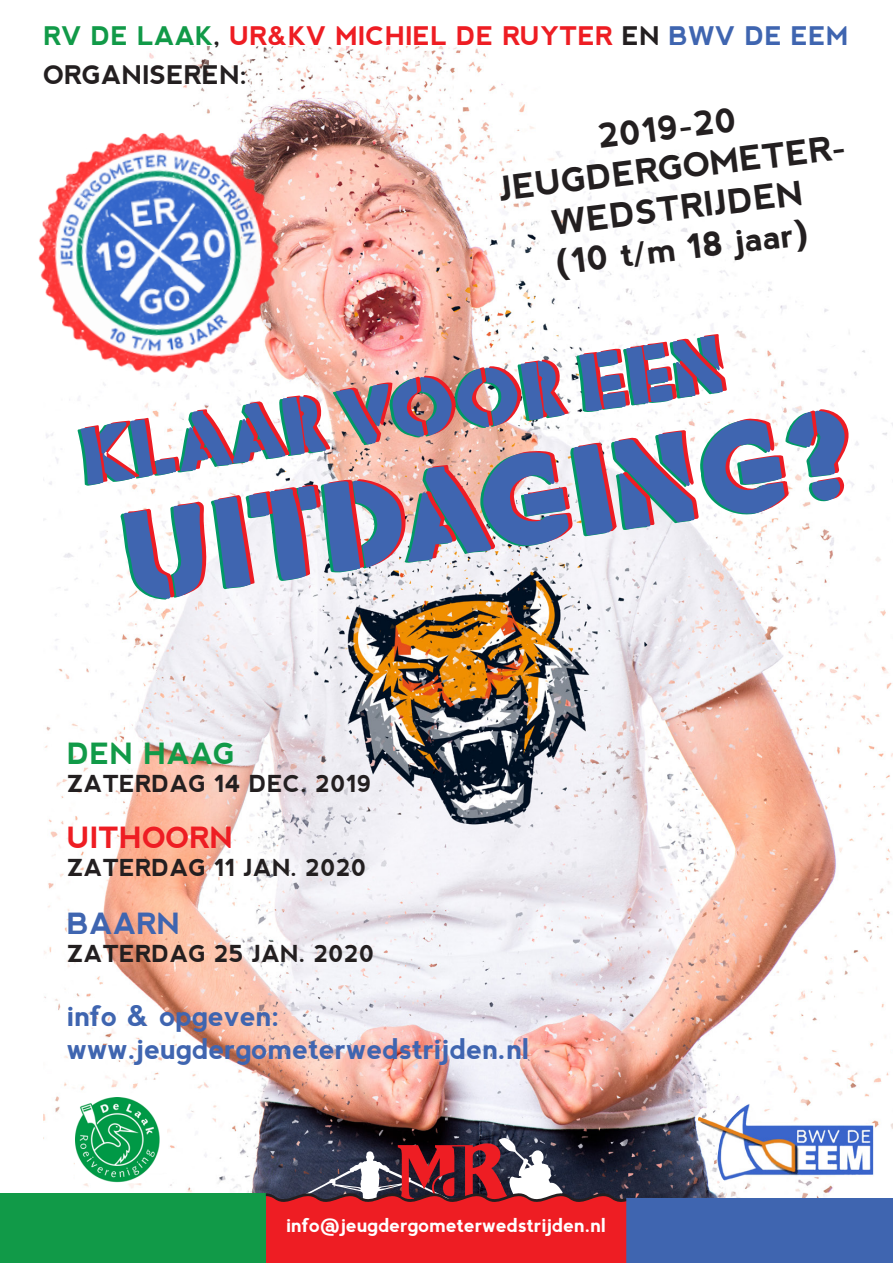
<style>
.page{position:relative;width:893px;height:1263px;background:#fff}
.page>*{position:absolute;margin:0;border:0;box-sizing:border-box;transform-origin:0 0}
.t1{font:700 33.6px "nevis";color:#231f20}
.t2{font:700 29.25px "nevis";color:#ee1d23}
.t3{font:700 29.25px "nevis";color:#119a48}
.t4{font:700 29.25px "nevis";color:#3f65b0}
.t5{font:700 28.5px "nevis";color:#3f65b0}
.t6{font:700 25.65px/38.4px "nevis";color:#ee1d23}
.t7{font:700 23.4px "nevis";color:#231f20}
.t8{font:700 19.2px "nevis";color:#fff}
.s1{color:#119a48}
.s2{color:#231f20}
.s3{color:#3f65b0}
</style>
<div class="page">
<img style="left:43px;top:47px;width:850px;height:1151px">
<img style="left:76px;top:1098px;width:90px;height:84px">
<div style="left:626px;top:1198px;width:267px;height:65px;background:#3f65b0"></div>
<div style="left:0;top:1193px;width:267px;height:70px;background:#119a48"></div>
<svg style="left:266px;top:1134px;width:360px;height:129px;background:#a22e38"></svg>
<img style="left:698px;top:1101px;width:178px;height:81px">
<svg style="left:81px;top:335px;width:642px;height:150px"></svg>
<svg style="left:124px;top:411px;width:722px;height:188px"></svg>
<img style="left:38px;top:96px;width:276px;height:315px">
<p class="t6" style="left:43px;top:17px;width:807px"><span class="s1">RV DE LAAK</span><span class="s2">,</span> UR&amp;KV MICHIEL DE RUYTER <span class="s2">EN</span> <span class="s3">BWV DE EEM<br></span><span class="s2">ORGANISEREN:</span></p>
<p class="t1" style="left:596px;top:117px;width:142px;rotate:-7deg">2019-20</p>
<p class="t1" style="left:497px;top:170px;width:354px;rotate:-7deg">JEUGDERGOMETER-</p>
<p class="t1" style="left:550px;top:204px;width:255px;rotate:-7deg">WEDSTRIJDEN</p>
<p class="t1" style="left:554px;top:244px;width:257px;rotate:-7deg">(10 t/m 18 jaar)</p>
<p class="t3" style="left:67px;top:737px;width:170px">DEN HAAG</p>
<p class="t7" style="left:67px;top:771px;width:306px">ZATERDAG 14 DEC. 2019</p>
<p class="t2" style="left:67px;top:820px;width:168px">UITHOORN</p>
<p class="t7" style="left:67px;top:854px;width:301px">ZATERDAG 11 JAN. 2020</p>
<p class="t4" style="left:67px;top:907px;width:115px">BAARN</p>
<p class="t7" style="left:67px;top:941px;width:309px">ZATERDAG 25 JAN. 2020</p>
<p class="t5" style="left:67px;top:999px;width:214px">info &amp; opgeven:</p>
<p class="t5" style="left:67px;top:1032px;width:465px">www.jeugdergometerwedstrijden.nl</p>
<p class="t8" style="left:286px;top:1214px;width:322px">info@jeugdergometerwedstrijden.nl</p>
</div>
